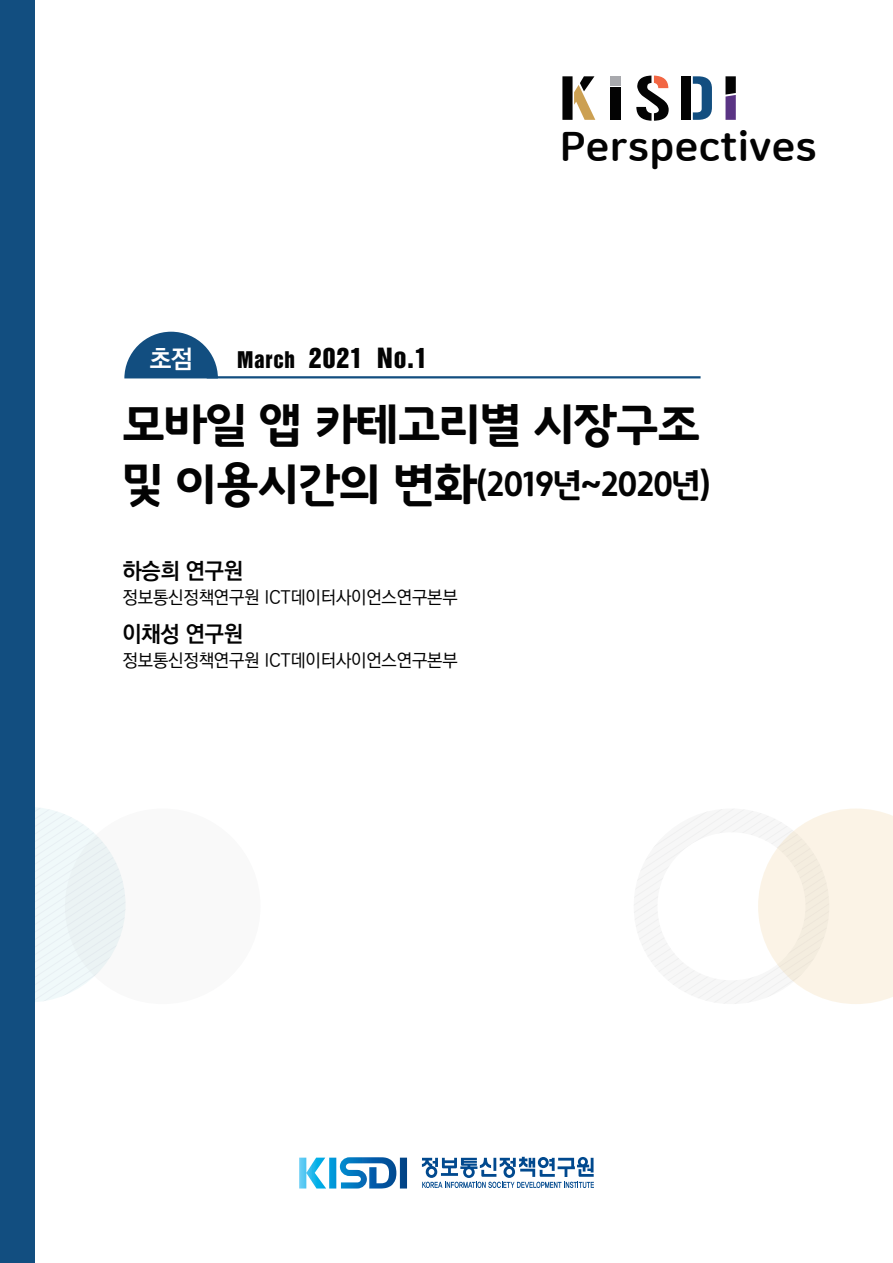
<style>
.page{position:relative;width:893px;height:1263px;background:#fff}
.page>*{position:absolute;margin:0;border:0;box-sizing:border-box;transform-origin:0 0}
.t1{font:46.5px "Godo B";letter-spacing:-.03em;color:#030303}
.t2{font:40.5px "Nanum Square Round EB";letter-spacing:.01em;color:#030303}
.t3{font:33px "Godo B";letter-spacing:-.03em;color:#030303}
.t4{font:25.5px "Helvetica Inserat LT Std";letter-spacing:.04em;color:#030303}
.t5{font:700 25.5px "Ko Pub Dotum";color:#fff}
.t6{font:700 22.5px "Ko Pub World Dotum";letter-spacing:-.01em;color:#030303}
.t7{font:500 18px "Ko Pub World Dotum";letter-spacing:-.01em;color:#030303}
.s1{font-size:21px}
.s2{font-size:46.5px}
</style>
<div class="page">
<svg style="left:634px;top:808px;width:259px;height:196px"></svg>
<svg style="left:34px;top:807px;width:61px;height:195px"></svg>
<div style="left:65px;top:808px;width:196px;height:196px;background:linear-gradient(to right,#edf3f4,#fefbfb);border-radius:50%"></div>
<svg style="left:299px;top:1157px;width:108px;height:31px"></svg>
<svg style="left:422px;top:1157px;width:172px;height:31px"></svg>
<svg style="left:562px;top:76px;width:33px;height:44px"></svg>
<svg style="left:636px;top:76px;width:33px;height:45px"></svg>
<div style="left:611px;top:88px;width:10px;height:32px;background:#030303"></div>
<div style="left:611px;top:76px;width:10px;height:10px;background:#a8a9ad"></div>
<svg style="left:725px;top:76px;width:11px;height:44px"></svg>
<svg style="left:693px;top:76px;width:19px;height:44px"></svg>
<div style="left:681px;top:76px;width:10px;height:44px;background:#030303"></div>
<div style="left:0;top:0;width:34px;height:1263px;background:#124e80"></div>
<svg style="left:124px;top:332px;width:94px;height:46px"></svg>
<hr style="left:207px;top:376px;width:494px;height:2px;background:#124e80">
<h3 class="t5" style="left:150px;top:346px;width:44px">초점</h3>
<h3 class="t4" style="left:237px;top:342px;width:192px"><span class="s1">March</span> 2021 No.1</h3>
<h2 class="t2" style="left:560px;top:125px;width:258px">Perspectives</h2>
<h1 class="t1" style="left:122px;top:397px;width:580px">모바일 앱 카테고리별 시장구조</h1>
<h3 class="t3" style="left:122px;top:465px;width:590px"><span class="s2">및 이용시간의 변화</span>(2019년~2020년)</h3>
<p class="t6" style="left:123px;top:554px;width:122px">하승희 연구원</p>
<p class="t7" style="left:123px;top:584px;width:337px">정보통신정책연구원 ICT데이터사이언스연구본부</p>
<p class="t6" style="left:123px;top:618px;width:122px">이채성 연구원</p>
<p class="t7" style="left:123px;top:648px;width:337px">정보통신정책연구원 ICT데이터사이언스연구본부</p>
</div>
